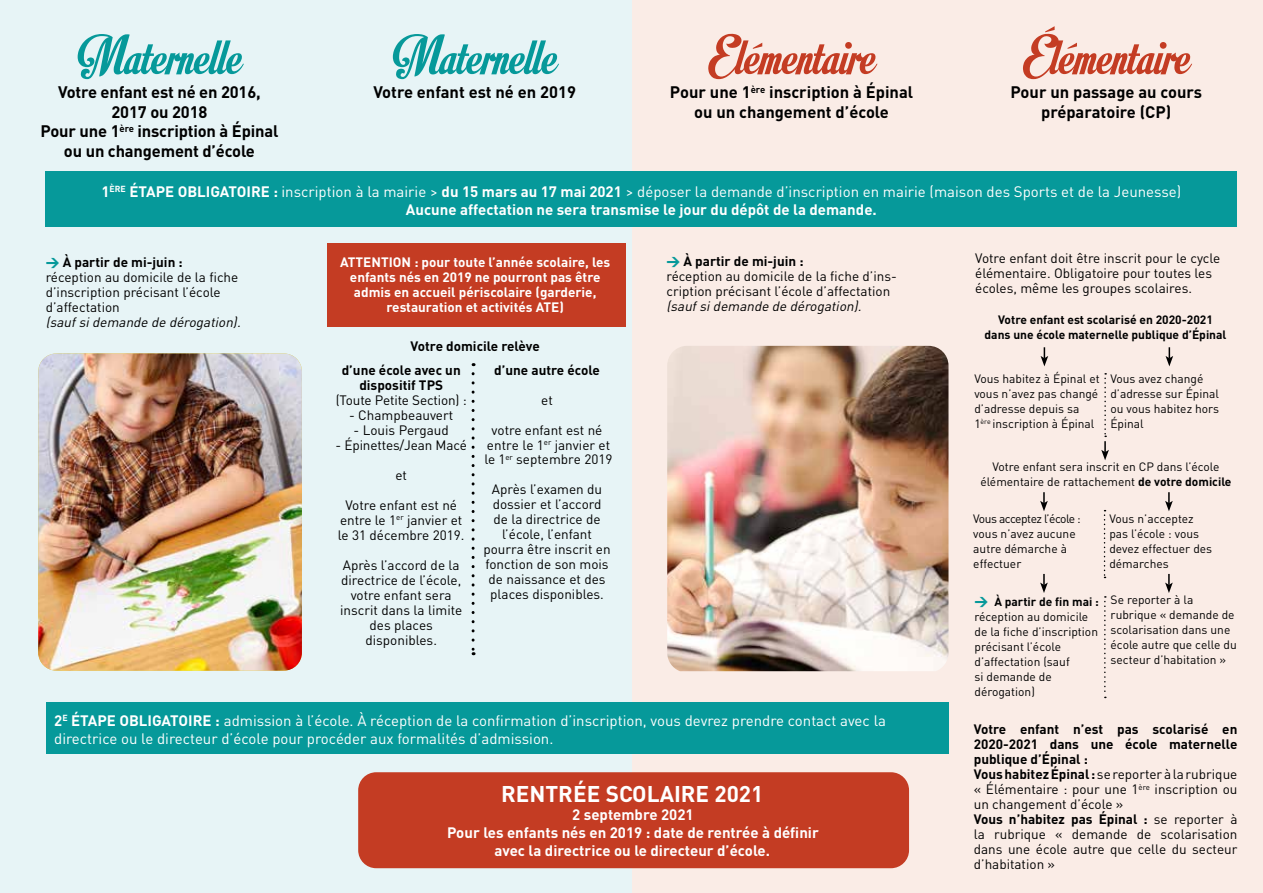
<style>
.page{position:relative;width:1263px;height:893px;background:#fff}
.page>*{position:absolute;margin:0;border:0;box-sizing:border-box;transform-origin:0 0}
.t1{font:55.5px "Motion Picture Personal Use";color:#c43c23}
.t2{font:55.5px "Motion Picture Personal Use";color:#06999a}
.t3{font:700 22.5px "DINOT";color:#fff}
.t4{font:700 16.5px/19.5px "DINOT";letter-spacing:-.01em;color:#000;text-align:center}
.t5{font:700 15px/18px "DINOT";color:#fff;text-align:center}
.t6{font:15px/18px "DINOT";color:#fff}
.t7{font:13.5px/15px "DINOT";color:#000}
.t8{font:700 13.5px/15px "DINOT";color:#fff;text-align:center}
.t9{font:700 13.5px/15px "DINOT";color:#000;text-align:center}
.t10{font:italic 13.5px "DINOT";color:#000}
.t11{font:12px/15px "DINOT";color:#000}
.t12{font:700 12px/15px "DINOT";color:#000;text-align:center}
.s1{font-weight:400}
.s2{font-weight:900;color:#06999a}
.s3{font-weight:700}
.s4{font-weight:900;font-size:13.5px;color:#06999a}
</style>
<div class="page">
<div style="left:632px;top:0;width:631px;height:893px;background:#faece6"></div>
<div style="left:0;top:0;width:631px;height:893px;background:#e7f4f6"></div>
<div style="left:46px;top:171px;width:1191px;height:56px;background:#06999a"></div>
<div style="left:46px;top:702px;width:902px;height:52px;background:#06999a"></div>
<div style="left:358px;top:772px;width:551px;height:96px;background:#c43c23;border-radius:18px"></div>
<img style="left:38px;top:353px;width:264px;height:318px">
<img style="left:667px;top:346px;width:281px;height:325px">
<svg style="left:472px;top:374px;width:3px;height:281px"></svg>
<svg style="left:1104px;top:510px;width:1px;height:68px"></svg>
<svg style="left:1040px;top:347px;width:8px;height:19px"></svg>
<svg style="left:1165px;top:347px;width:8px;height:19px"></svg>
<svg style="left:1101px;top:373px;width:8px;height:87px"></svg>
<svg style="left:1040px;top:492px;width:8px;height:19px"></svg>
<svg style="left:1165px;top:492px;width:8px;height:19px"></svg>
<svg style="left:1040px;top:574px;width:8px;height:19px"></svg>
<svg style="left:1165px;top:574px;width:8px;height:19px"></svg>
<div style="left:327px;top:243px;width:299px;height:84px;background:#c43c23"></div>
<svg style="left:1104px;top:596px;width:2px;height:102px"></svg>
<h1 class="t2" style="left:78px;top:25px;width:165px">Maternelle</h1>
<p class="t4" style="left:40px;top:82px;width:239px">Votre enfant est né en 2016,<br>2017 ou 2018<br>Pour une 1<sup>ère</sup> inscription à Épinal ou un changement d’école</p>
<h1 class="t2" style="left:393px;top:25px;width:165px">Maternelle</h1>
<p class="t4" style="left:373px;top:82px;width:204px">Votre enfant est né en 2019</p>
<h1 class="t1" style="left:708px;top:25px;width:168px">Elémentaire</h1>
<p class="t4" style="left:670px;top:82px;width:245px">Pour une 1<sup>ère</sup> inscription à Épinal ou un changement d’école</p>
<h1 class="t1" style="left:1023px;top:25px;width:168px">Élémentaire</h1>
<p class="t4" style="left:1010px;top:82px;width:193px">Pour un passage au cours préparatoire (CP)</p>
<p class="t5" style="left:101px;top:182px;width:1081px">1<sup>ÈRE</sup> ÉTAPE OBLIGATOIRE : <span class="s1">inscription à la mairie &gt;</span> du 15 mars au 17 mai 2021 <span class="s1">&gt; déposer la demande d’inscription en mairie (maison des Sports et de la Jeunesse)<br></span>Aucune affectation ne sera transmise le jour du dépôt de la demande.</p>
<p class="t7" style="left:46px;top:254px;width:194px"><span class="s2">→</span> <span class="s3">À partir de mi-juin : </span>réception au domicile de la fiche d’inscription précisant l’école d’affectation</p>
<p class="t10" style="left:46px;top:313px;width:200px">(saufsidemande de dérogation).</p>
<p class="t9" style="left:342px;top:362px;width:121px">d’une école avec un dispositif TPS</p>
<p class="t7" style="left:336px;top:392px;width:132px">(Toute Petite Section) :</p>
<p class="t7" style="left:349px;top:407px;width:106px">- Champbeauvert</p>
<p class="t7" style="left:354px;top:422px;width:97px">- Louis Pergaud</p>
<p class="t7" style="left:336px;top:437px;width:133px">- Épinettes/Jean Macé</p>
<p class="t7" style="left:395px;top:467px;width:13px">et</p>
<p class="t7" style="left:338px;top:497px;width:128px;text-align:center">Votre enfant est né entre le 1<sup>er</sup> janvier et le 31 décembre 2019.</p>
<p class="t7" style="left:340px;top:557px;width:124px;text-align:center">Après l’accord de la directrice de l’école, votre enfant sera inscrit dans la limite des places disponibles.</p>
<p class="t7" style="left:975px;top:250px;width:247px">Votre enfant doit être inscrit pour le cycle élémentaire. Obligatoire pour toutes les écoles, même les groupes scolaires.</p>
<p class="t12" style="left:984px;top:311px;width:243px">Votre enfant est scolarisé en 2020-2021 dans une école maternelle publique d’Épinal</p>
<p class="t11" style="left:974px;top:371px;width:127px">Vous habitez à Épinal et vous n’avez pas changé d’adresse depuis sa<br>1<sup>ère</sup> inscription à Épinal</p>
<p class="t11" style="left:1110px;top:371px;width:110px">Vous avez changé d’adresse sur Épinal ou vous habitez hors<br>Épinal</p>
<p class="t7" style="left:666px;top:253px;width:232px"><span class="s2">→</span> <span class="s3">À partir de mi-juin :<br></span>réception au domicile de la fiche d’ins&shy;cription précisant l’école d’affectation</p>
<p class="t10" style="left:666px;top:297px;width:200px">(saufsidemande de dérogation).</p>
<p class="t8" style="left:340px;top:254px;width:272px">ATTENTION : pour toute l’année scolaire, les enfants nés en 2019 ne pourront pas être admis en accueil périscolaire (garderie, restauration et activités ATE)</p>
<p class="t9" style="left:411px;top:338px;width:131px">Votre domicile relève</p>
<p class="t9" style="left:494px;top:362px;width:107px">d’une autre école</p>
<p class="t7" style="left:541px;top:392px;width:13px">et</p>
<p class="t7" style="left:484px;top:422px;width:130px;text-align:center">votre enfant est né entre le 1<sup>er</sup> janvier et le 1<sup>er</sup> septembre 2019</p>
<p class="t7" style="left:483px;top:481px;width:129px;text-align:center">Après l’examen du dossier et l’accord<br>de la directrice de l’école, l’enfant pourra être inscrit en fonction de son mois de naissance et des places disponibles.</p>
<p class="t11" style="left:980px;top:458px;width:253px;text-align:center">Votre enfant sera inscrit en CP dans l’école élémentaire de rattachement <span class="s3">de votre domicile</span></p>
<p class="t11" style="left:973px;top:511px;width:109px">Vous acceptez l’école : vous n’avez aucune autre démarche à effectuer</p>
<p class="t11" style="left:1109px;top:511px;width:104px">Vous n’acceptez pas l’école : vous devez effectuer des démarches</p>
<p class="t11" style="left:974px;top:593px;width:126px"><span class="s4">→</span> <span class="s3">À partir de fin mai : </span>réception au domicile de la fiche d’inscription précisant l’école d’affectation (sauf<br>si demande de dérogation)</p>
<p class="t11" style="left:1110px;top:592px;width:128px">Se reporter à la rubrique « demande de scolarisation dans une école autre que celle du secteur d’habitation »</p>
<p class="t6" style="left:54px;top:711px;width:833px"><span class="s3">2</span><sup>E</sup> <span class="s3">ÉTAPE OBLIGATOIRE :</span> admission à l’école. À réception de la confirmation d’inscription, vous devrez prendre contact avec la directrice ou le directeur d’école pour procéder aux formalités d’admission.</p>
<h2 class="t3" style="left:501px;top:778px;width:264px">RENTRÉE SCOLAIRE 2021</h2>
<p class="t5" style="left:447px;top:805px;width:373px">2 septembre 2021<br>Pour les enfants nés en 2019 : date de rentrée à définir avec la directrice ou le directeur d’école.</p>
<p class="t7" style="left:974px;top:721px;width:265px"><span class="s3">Votre enfant n’est pas scolarisé en 2020-2021 dans une école maternelle publique d’Épinal :<br>Vous habitez Épinal :</span> se reporter à la rubrique « Élémentaire : pour une 1<sup>ère</sup> inscription ou un changement d’école »<br><span class="s3">Vous n’habitez pas Épinal :</span> se reporter à la rubrique « demande de scolarisation dans une école autre que celle du secteur d’habitation »</p>
</div>
